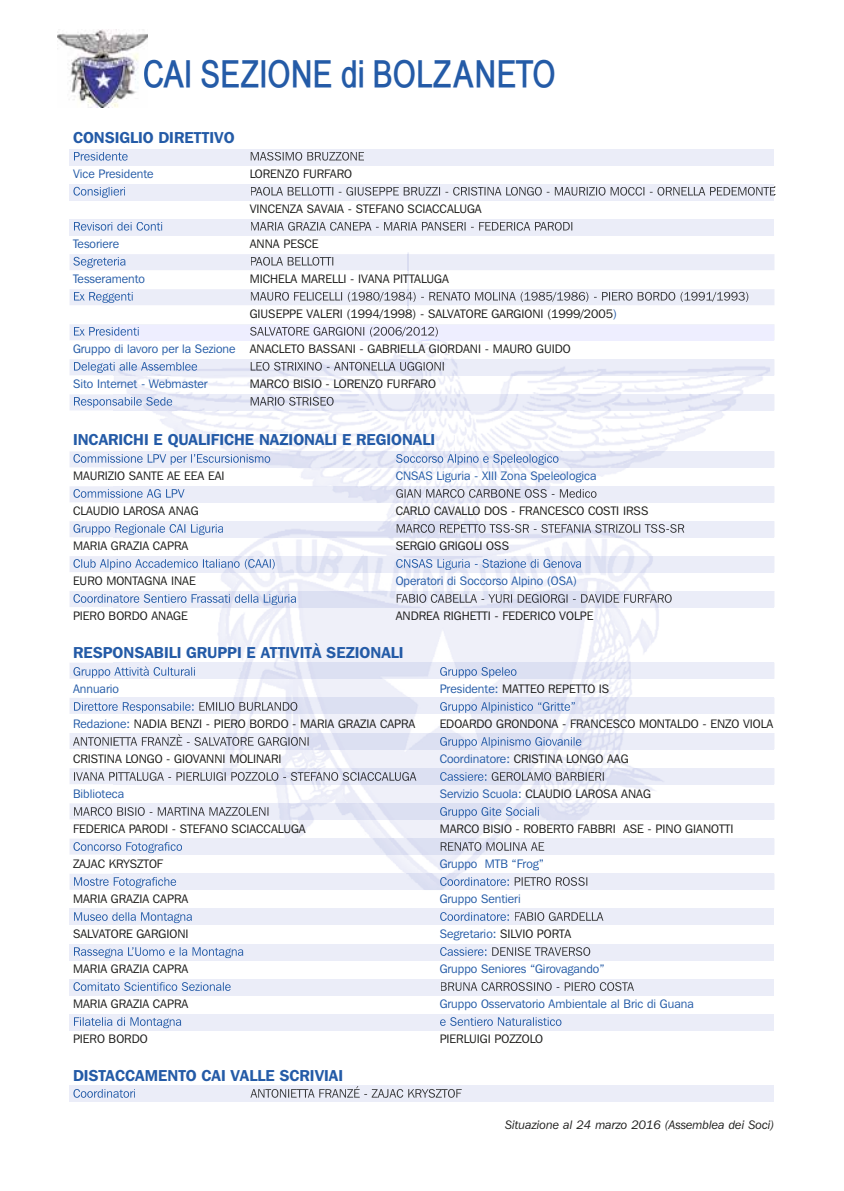
<style>
.page{position:relative;width:844px;height:1191px;background:#fff}
.page>*{position:absolute;margin:0;border:0;box-sizing:border-box;transform-origin:0 0}
.t1{font:700 36.75px "Babel Sans";color:#245ba7}
.t2{font:600 15.75px "Franklin Gothic IT Cby BT";color:#245ba7}
.t3{font:12.25px "Franklin Gothic IT Cby BT";color:#1d1d1b}
.t4{font:12.25px "Franklin Gothic IT Cby BT";color:#245ba7}
.t5{font:italic 12.25px "Franklin Gothic IT Cby BT";color:#1d1d1b}
.s1{color:#245ba7}
.s2{color:#1d1d1b}
</style>
<div class="page">
<img style="left:114px;top:340px;width:659px;height:550px">
<div style="left:69px;top:149px;width:705px;height:16px;background:#ebedf8"></div>
<svg style="left:74px;top:152px;width:54px;height:9px"></svg>
<svg style="left:250px;top:152px;width:114px;height:9px"></svg>
<svg style="left:69px;top:184px;width:705px;height:16px;background:#dadce6"></svg>
<svg style="left:73px;top:187px;width:52px;height:11px"></svg>
<svg style="left:250px;top:187px;width:159px;height:9px"></svg>
<div style="left:69px;top:219px;width:705px;height:16px;background:#ebedf8"></div>
<svg style="left:74px;top:222px;width:88px;height:9px"></svg>
<svg style="left:251px;top:222px;width:194px;height:9px"></svg>
<div style="left:70px;top:324px;width:704px;height:16px;background:#eef"></div>
<img style="left:250px;top:327px;width:143px;height:10px">
<svg style="left:70px;top:359px;width:704px;height:16px;background:#e0e4f2"></svg>
<img style="left:250px;top:362px;width:174px;height:9px">
<svg style="left:70px;top:394px;width:704px;height:16px;background:#e1e5f4"></svg>
<img style="left:250px;top:397px;width:83px;height:9px">
<svg style="left:70px;top:662px;width:704px;height:16px;background:#dce1f1"></svg>
<svg style="left:70px;top:698px;width:704px;height:16px;background:#d6dcec"></svg>
<svg style="left:70px;top:733px;width:704px;height:16px;background:#d5d9e8"></svg>
<svg style="left:70px;top:768px;width:704px;height:16px;background:#d4d7e5"></svg>
<img style="left:491px;top:772px;width:112px;height:9px">
<svg style="left:70px;top:803px;width:704px;height:16px;background:#dadeec"></svg>
<svg style="left:70px;top:838px;width:704px;height:16px;background:#e4e7f5"></svg>
<img style="left:440px;top:842px;width:104px;height:9px">
<svg style="left:70px;top:873px;width:704px;height:16px;background:#e2e6f4"></svg>
<img style="left:514px;top:877px;width:73px;height:9px">
<div style="left:69px;top:909px;width:705px;height:16px;background:#ebedf8"></div>
<svg style="left:74px;top:912px;width:104px;height:9px"></svg>
<svg style="left:515px;top:912px;width:88px;height:9px"></svg>
<div style="left:69px;top:944px;width:705px;height:16px;background:#ebedf8"></div>
<svg style="left:74px;top:947px;width:74px;height:11px"></svg>
<svg style="left:492px;top:947px;width:98px;height:9px"></svg>
<div style="left:69px;top:979px;width:705px;height:16px;background:#ebedf8"></div>
<svg style="left:73px;top:982px;width:83px;height:9px"></svg>
<svg style="left:441px;top:982px;width:192px;height:9px"></svg>
<div style="left:69px;top:1014px;width:705px;height:16px;background:#ebedf8"></div>
<svg style="left:74px;top:1017px;width:94px;height:10px"></svg>
<svg style="left:70px;top:451px;width:704px;height:16px;background:#d9dff0"></svg>
<svg style="left:70px;top:486px;width:704px;height:16px;background:#e2e5f2"></svg>
<img style="left:396px;top:489px;width:143px;height:9px">
<svg style="left:70px;top:521px;width:704px;height:16px;background:#dadeec"></svg>
<img style="left:396px;top:524px;width:133px;height:9px">
<svg style="left:70px;top:556px;width:704px;height:16px;background:#d7ddef"></svg>
<div style="left:69px;top:1085px;width:705px;height:16px;background:#ebedf8"></div>
<svg style="left:73px;top:1089px;width:62px;height:8px"></svg>
<svg style="left:250px;top:1086px;width:191px;height:11px"></svg>
<svg style="left:70px;top:591px;width:704px;height:16px;background:#d6dbec"></svg>
<img style="left:396px;top:594px;width:161px;height:9px">
<svg style="left:70px;top:252px;width:704px;height:62px"></svg>
<img style="left:57px;top:30px;width:91px;height:77px">
<img style="left:144px;top:62px;width:4px;height:24px">
<h1 class="t1" style="left:143px;top:60px;width:414px">CAI SEZIONE di BOLZANETO</h1>
<p class="t2" style="left:73px;top:132px;width:163px">CONSIGLIO DIRETTIVO</p>
<p class="t4" style="left:73px;top:169px;width:82px">Vice Presidente</p>
<p class="t3" style="left:250px;top:169px;width:104px">LORENZO FURFARO</p>
<p class="t3" style="left:250px;top:204px;width:233px">VINCENZA SAVAIA - STEFANO SCIACCALUGA</p>
<p class="t4" style="left:73px;top:239px;width:48px">Tesoriere</p>
<p class="t3" style="left:250px;top:239px;width:70px">ANNA PESCE</p>
<p class="t4" style="left:73px;top:274px;width:74px">Tesseramento</p>
<p class="t3" style="left:250px;top:274px;width:201px">MICHELA MARELLI - IVANA PITTALUGA</p>
<p class="t3" style="left:250px;top:309px;width:369px">GIUSEPPE VALERI (1994/1998) - SALVATORE GARGIONI (1999/2005<span class="s1">)</span></p>
<p class="t3" style="left:73px;top:344px;width:499px"><span class="s1">Gruppo di lavoro per la Sezione</span> ANACLETO BASSANI - GABRIELLA GIORDANI - MAURO GUIDO</p>
<p class="t4" style="left:73px;top:379px;width:136px">Sito Internet - Webmaster</p>
<p class="t3" style="left:250px;top:379px;width:188px">MARCO BISIO - LORENZO FURFARO</p>
<p class="t2" style="left:73px;top:434px;width:363px">INCARICHI E QUALIFICHE NAZIONALI E REGIONALI</p>
<p class="t3" style="left:73px;top:471px;width:153px">MAURIZIO SANTE AE EEA EAI</p>
<p class="t4" style="left:395px;top:471px;width:202px">CNSAS Liguria - XIII Zona Speleologica</p>
<p class="t3" style="left:73px;top:506px;width:127px">CLAUDIO LAROSA ANAG</p>
<p class="t3" style="left:395px;top:506px;width:254px">CARLO CAVALLO DOS - FRANCESCO COSTI IRSS</p>
<p class="t3" style="left:73px;top:541px;width:117px">MARIA GRAZIA CAPRA</p>
<p class="t3" style="left:395px;top:541px;width:115px">SERGIO GRIGOLI OSS</p>
<p class="t3" style="left:73px;top:576px;width:124px">EURO MONTAGNA INAE</p>
<p class="t4" style="left:395px;top:576px;width:183px">Operatori di Soccorso Alpino (OSA)</p>
<p class="t3" style="left:73px;top:611px;width:116px">PIERO BORDO ANAGE</p>
<p class="t3" style="left:395px;top:611px;width:199px">ANDREA RIGHETTI - FEDERICO VOLPE</p>
<p class="t2" style="left:73px;top:647px;width:332px">RESPONSABILI GRUPPI E ATTIVITÀ SEZIONALI</p>
<p class="t4" style="left:73px;top:684px;width:47px">Annuario</p>
<p class="t3" style="left:439px;top:684px;width:171px"><span class="s1">Presidente:</span> MATTEO REPETTO IS</p>
<p class="t3" style="left:73px;top:719px;width:344px"><span class="s1">Redazione:</span> NADIA BENZI - PIERO BORDO - MARIA GRAZIA CAPRA</p>
<p class="t3" style="left:439px;top:719px;width:335px">EDOARDO GRONDONA - FRANCESCO MONTALDO - ENZO VIOLA</p>
<p class="t3" style="left:73px;top:754px;width:210px">CRISTINA LONGO - GIOVANNI MOLINARI</p>
<p class="t3" style="left:439px;top:754px;width:190px"><span class="s1">Coordinatore:</span> CRISTINA LONGO AAG</p>
<p class="t4" style="left:73px;top:789px;width:53px">Biblioteca</p>
<p class="t3" style="left:439px;top:789px;width:213px"><span class="s1">Servizio Scuola:</span> CLAUDIO LAROSA ANAG</p>
<p class="t3" style="left:73px;top:824px;width:234px">FEDERICA PARODI - STEFANO SCIACCALUGA</p>
<p class="t3" style="left:439px;top:824px;width:295px">MARCO BISIO - ROBERTO FABBRI ASE - PINO GIANOTTI</p>
<p class="t3" style="left:73px;top:859px;width:91px">ZAJAC KRYSZTOF</p>
<p class="t4" style="left:439px;top:859px;width:106px">Gruppo MTB “Frog”</p>
<p class="t3" style="left:73px;top:894px;width:117px">MARIA GRAZIA CAPRA</p>
<p class="t4" style="left:439px;top:894px;width:83px">Gruppo Sentieri</p>
<p class="t3" style="left:73px;top:929px;width:117px">SALVATORE GARGIONI</p>
<p class="t4" style="left:439px;top:929px;width:133px">Segretario: <span class="s2">SILVIO PORTA</span></p>
<p class="t3" style="left:73px;top:964px;width:117px">MARIA GRAZIA CAPRA</p>
<p class="t4" style="left:439px;top:964px;width:166px">Gruppo Seniores “Girovagando”</p>
<p class="t3" style="left:73px;top:999px;width:117px">MARIA GRAZIA CAPRA</p>
<p class="t4" style="left:439px;top:999px;width:255px">Gruppo Osservatorio Ambientale al Bric di Guana</p>
<p class="t3" style="left:73px;top:1034px;width:76px">PIERO BORDO</p>
<p class="t3" style="left:439px;top:1034px;width:105px">PIERLUIGI POZZOLO</p>
<p class="t2" style="left:73px;top:1070px;width:271px">DISTACCAMENTO CAI VALLE SCRIVIAI</p>
<p class="t5" style="left:505px;top:1120px;width:271px">Situazione al 24 marzo 2016 (Assemblea dei Soci)</p>
</div>
